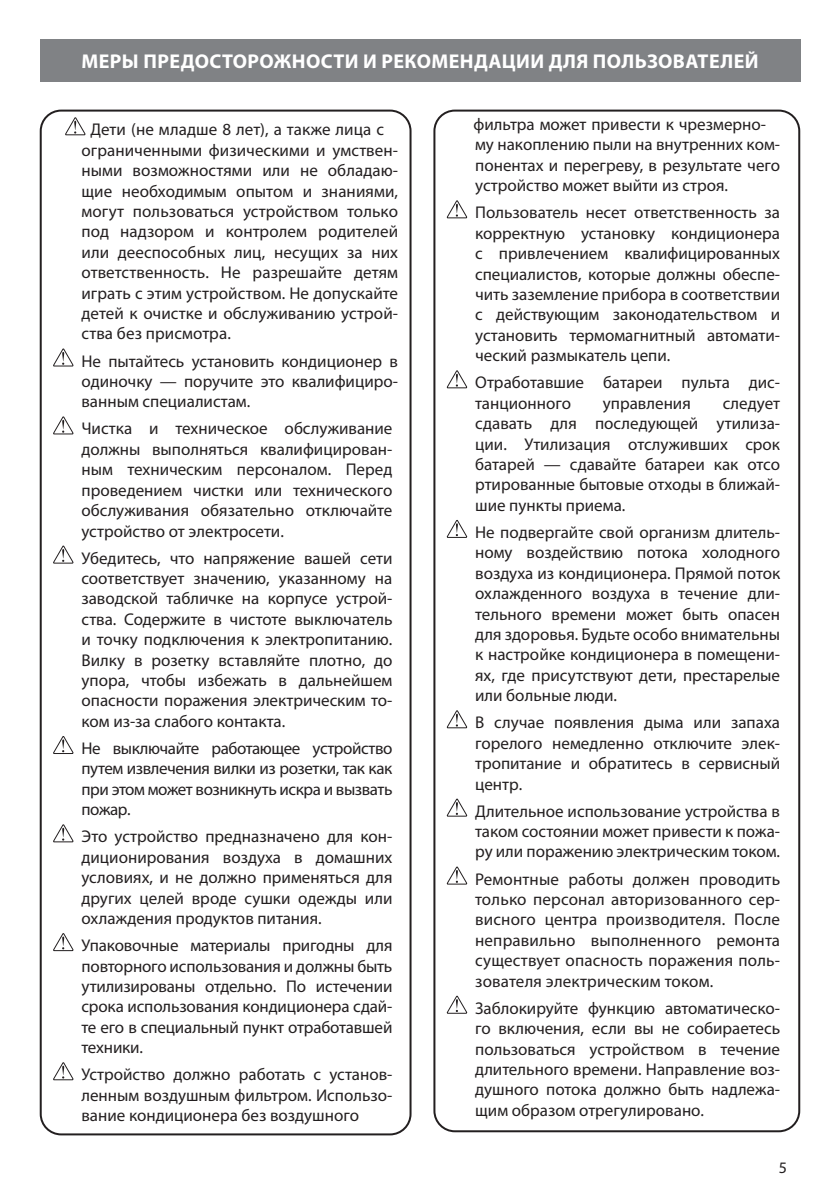
<style>
.page{position:relative;width:840px;height:1191px;background:#fff}
.page>*{position:absolute;margin:0;border:0;box-sizing:border-box;transform-origin:0 0}
.t1{font:700 20px "Myriad Pro";letter-spacing:.02em;color:#fff}
.t2{font:17px/20.4px "Myriad Pro";color:#231f20;text-align:justify}
.t3{font:16px "Myriad Pro";color:#231f20}
</style>
<div class="page">
<div style="left:40px;top:40px;width:759px;height:42px;background:#808285"></div>
<svg style="left:65px;top:117px;width:21px;height:19px"></svg>
<svg style="left:53px;top:348px;width:21px;height:19px"></svg>
<svg style="left:53px;top:416px;width:21px;height:19px"></svg>
<svg style="left:53px;top:545px;width:21px;height:19px"></svg>
<svg style="left:53px;top:736px;width:21px;height:18px"></svg>
<svg style="left:53px;top:824px;width:21px;height:19px"></svg>
<svg style="left:53px;top:933px;width:21px;height:18px"></svg>
<svg style="left:53px;top:1062px;width:21px;height:18px"></svg>
<div style="left:40px;top:110px;width:371px;height:1025px;border:2px solid #231f20;border-radius:20px"></div>
<svg style="left:446px;top:200px;width:22px;height:19px"></svg>
<svg style="left:446px;top:370px;width:22px;height:19px"></svg>
<svg style="left:446px;top:519px;width:22px;height:19px"></svg>
<svg style="left:446px;top:710px;width:22px;height:19px"></svg>
<svg style="left:446px;top:798px;width:22px;height:19px"></svg>
<svg style="left:446px;top:866px;width:22px;height:19px"></svg>
<svg style="left:446px;top:995px;width:22px;height:19px"></svg>
<div style="left:433px;top:110px;width:366px;height:1022px;border:2px solid #231f20;border-radius:20px"></div>
<p class="t1" style="left:81px;top:49px;width:678px">МЕРЫ ПРЕДОСТОРОЖНОСТИ И РЕКОМЕНДАЦИИ ДЛЯ ПОЛЬЗОВАТЕЛЕЙ</p>
<p class="t2" style="left:81px;top:119px;width:318px;text-align:left;text-indent:9px">Дети (не младше 8 лет), а также лица с ограниченными физическими и умствен&shy;ными возможностями или не обладаю&shy;щие необходимым опытом и знаниями, могут пользоваться устройством только под надзором и контролем родителей или дееспособных лиц, несущих за них ответственность. Не разрешайте детям играть с этим устройством. Не допускайте детей к очистке и обслуживанию устрой&shy;ства без присмотра.</p>
<p class="t2" style="left:81px;top:350px;width:318px">Не пытайтесь установить кондиционер в одиночку — поручите это квалифициро&shy;ванным специалистам.</p>
<p class="t2" style="left:81px;top:418px;width:312px">Чистка и техническое обслуживание должны выполняться квалифицирован&shy;ным техническим персоналом. Перед проведением чистки или технического обслуживания обязательно отключайте устройство от электросети.</p>
<p class="t2" style="left:81px;top:547px;width:312px">Убедитесь, что напряжение вашей сети соответствует значению, указанному на заводской табличке на корпусе устрой&shy;ства. Содержите в чистоте выключатель и точку подключения к электропитанию.<br>Вилку в розетку вставляйте плотно, до упора, чтобы избежать в дальнейшем опасности поражения электрическим то&shy;ком из-за слабого контакта.</p>
<p class="t2" style="left:81px;top:738px;width:312px">Не выключайте работающее устройство путем извлечения вилки из розетки, так как при этом может возникнуть искра и вызвать пожар.</p>
<p class="t2" style="left:81px;top:826px;width:312px">Это устройство предназначено для кон&shy;диционирования воздуха в домашних условиях, и не должно применяться для других целей вроде сушки одежды или охлаждения продуктов питания.</p>
<p class="t2" style="left:81px;top:935px;width:312px">Упаковочные материалы пригодны для повторного использования и должны быть утилизированы отдельно. По истечении срока использования кондиционера сдай&shy;те его в специальный пункт отработавшей техники.</p>
<p class="t2" style="left:81px;top:1064px;width:312px">Устройство должно работать с установ&shy;ленным воздушным фильтром. Использо&shy;вание кондиционера без воздушного</p>
<p class="t2" style="left:473px;top:114px;width:308px;text-align:left">фильтра может привести к чрезмерно&shy;му накоплению пыли на внутренних ком&shy;понентах и перегреву, в результате чего устройство может выйти из строя.</p>
<p class="t2" style="left:475px;top:202px;width:306px">Пользователь несет ответственность за корректную установку кондиционера с привлечением квалифицированных специалистов, которые должны обеспе&shy;чить заземление прибора в соответствии с действующим законодательством и установить термомагнитный автомати&shy;ческий размыкатель цепи.</p>
<p class="t2" style="left:475px;top:372px;width:306px">Отработавшие батареи пульта дис&shy;танционного</p>
<p class="t2" style="left:475px;top:392px;width:306px;text-indent:247px">следует сдавать для последующей утилиза&shy;ции. Утилизация отслуживших срок батарей — сдавайте батареи как отсо ртированные бытовые отходы в ближай&shy;шие пункты приема.</p>
<p class="t2" style="left:475px;top:522px;width:306px">Не подвергайте свой организм длитель&shy;ному воздействию потока холодного воздуха из кондиционера. Прямой поток охлажденного воздуха в течение дли&shy;тельного времени может быть опасен для здоровья. Будьте особо внимательны к настройке кондиционера в помещени&shy;ях, где присутствуют дети, престарелые или больные люди.</p>
<p class="t2" style="left:475px;top:712px;width:306px">В случае появления дыма или запаха горелого немедленно отключите элек&shy;тропитание и обратитесь в сервисный центр.</p>
<p class="t2" style="left:475px;top:800px;width:306px">Длительное использование устройства в таком состоянии может привести к пожа&shy;ру или поражению электрическим током.</p>
<p class="t2" style="left:475px;top:868px;width:306px">Ремонтные работы должен проводить только персонал авторизованного сер&shy;висного центра производителя. После неправильно выполненного ремонта существует опасность поражения поль&shy;зователя электрическим током.</p>
<p class="t2" style="left:475px;top:997px;width:306px">Заблокируйте функцию автоматическо&shy;го включения, если вы не собираетесь пользоваться устройством в течение длительного времени. Направление воз&shy;душного потока должно быть надлежа&shy;щим образом отрегулировано.</p>
<p class="t2" style="left:602px;top:392px;width:90px">управления</p>
<p class="t3" style="left:778px;top:1158px;width:10px">5</p>
</div>
